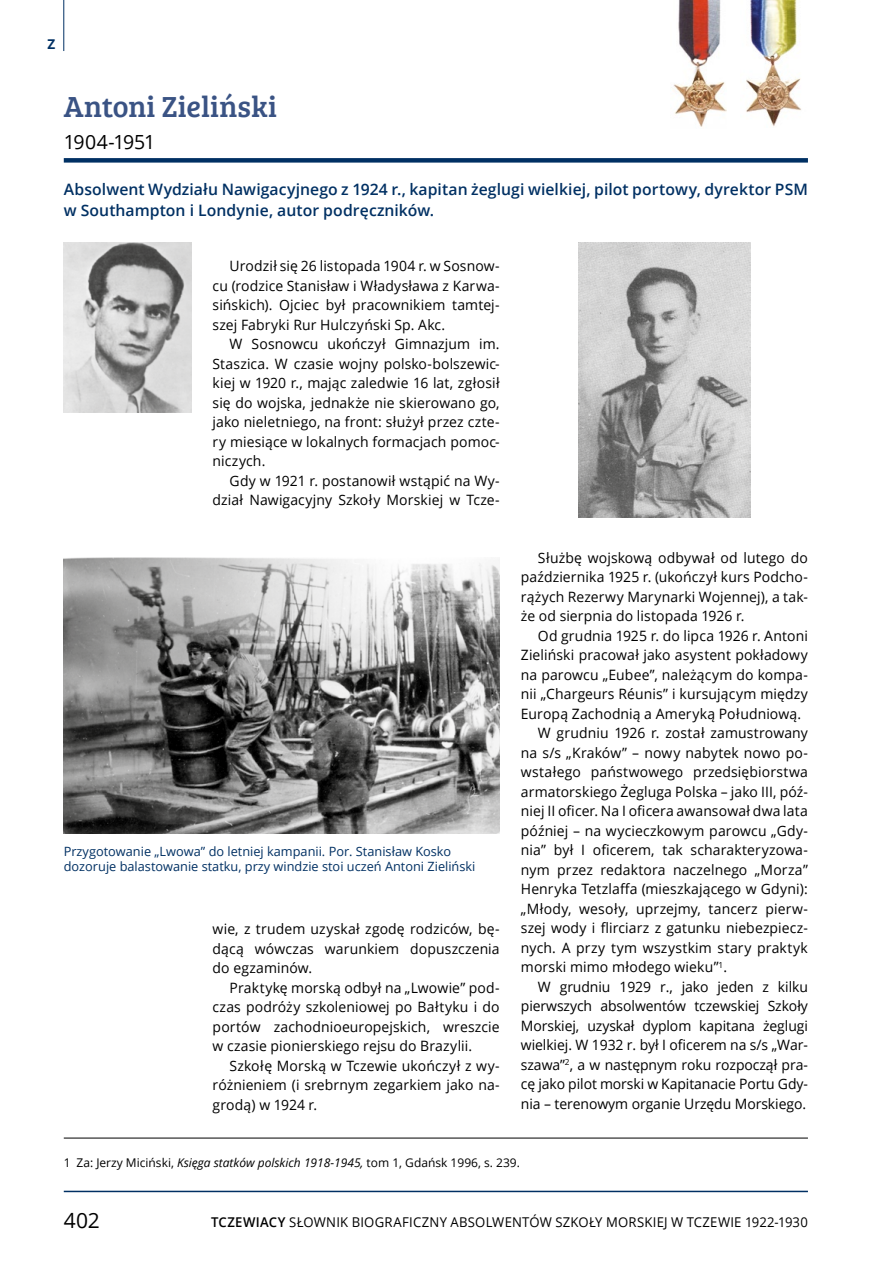
<style>
.page{position:relative;width:893px;height:1263px;background:#fff}
.page>*{position:absolute;margin:0;border:0;box-sizing:border-box;transform-origin:0 0}
.t1{font:30px "Bree Serif";letter-spacing:.005em;color:#3a5384}
.t2{font:21px "Open Sans";color:#000}
.t3{font:19.5px "Open Sans";letter-spacing:-.035em;color:#000}
.t4{font:600 15.75px/21px "Open Sans";letter-spacing:.005em;color:#003063}
.t5{font:14.25px/19.5px "Open Sans";letter-spacing:.005em;color:#000;text-align:justify}
.t6{font:14.25px "Open Sans";letter-spacing:.025em;color:#000}
.t7{font:13.5px "Open Sans";letter-spacing:.015em;color:#000}
.t8{font:700 13.5px "Open Sans";color:#003063}
.t9{font:12.75px/15.3px "Open Sans";color:#003063}
.t10{font:12px "Open Sans";color:#000}
.s1{font-style:italic}
.s2{font-weight:600}
</style>
<div class="page">
<hr style="left:64px;top:1191px;width:744px;height:1px;background:#003063">
<hr style="left:63px;top:0;width:1px;height:51px;background:#003063">
<div style="left:64px;top:158px;width:744px;height:5px;background:#003063"></div>
<img style="left:64px;top:242px;width:127px;height:170px">
<img style="left:64px;top:558px;width:436px;height:275px">
<img style="left:579px;top:242px;width:171px;height:276px">
<hr style="left:64px;top:1138px;width:744px;height:1px;background:#000">
<img style="left:673px;top:0;width:53px;height:127px">
<img style="left:746px;top:0;width:55px;height:127px">
<p class="t8" style="left:47px;top:34px;width:9px">Z</p>
<h1 class="t1" style="left:64px;top:85px;width:215px">Antoni Zieliński</h1>
<h3 class="t3" style="left:64px;top:128px;width:93px">1904-1951</h3>
<p class="t4" style="left:64px;top:178px;width:746px">Absolwent Wydziału Nawigacyjnego z 1924 r., kapitan żeglugi wielkiej, pilot portowy, dyrektor PSM w Southampton i Londynie, autor podręczników.</p>
<p class="t5" style="left:213px;top:256px;width:289px;text-indent:17px">Urodził się 26 listopada 1904 r. w Sosnow&shy;cu (rodzice Stanisław i Władysława z Karwa&shy;sińskich). Ojciec był pracownikiem tamtej&shy;szej Fabryki Rur Hulczyński Sp. Akc.</p>
<p class="t5" style="left:213px;top:334px;width:289px;text-indent:17px">W Sosnowcu ukończył Gimnazjum im.<br>Staszica. W czasie wojny polsko-bolszewic&shy;kiej w 1920 r., mając zaledwie 16 lat, zgłosił się do wojska, jednakże nie skierowano go, jako nieletniego, na front: służył przez czte&shy;ry miesiące w lokalnych formacjach pomoc&shy;niczych.</p>
<p class="t5" style="left:213px;top:470px;width:289px;text-align:right">Gdy w 1921 r. postanowił wstąpić na Wy&shy;dział Nawigacyjny Szkoły Morskiej w Tcze-</p>
<p class="t9" style="left:64px;top:843px;width:413px">Przygotowanie „Lwowa” do letniej kampanii. Por. Stanisław Kosko dozoruje balastowanie statku, przy windzie stoi uczeń Antoni Zieliński</p>
<p class="t5" style="left:213px;top:919px;width:289px">wie, z trudem uzyskał zgodę rodziców, bę&shy;dącą wówczas warunkiem dopuszczenia do egzaminów.</p>
<p class="t5" style="left:213px;top:977px;width:289px;text-indent:17px">Praktykę morską odbył na „Lwowie” pod&shy;czas podróży szkoleniowej po Bałtyku i do portów zachodnioeuropejskich, wreszcie w czasie pionierskiego rejsu do Brazylii.</p>
<p class="t5" style="left:213px;top:1055px;width:289px;text-indent:17px">Szkołę Morską w Tczewie ukończył z wy&shy;różnieniem (i srebrnym zegarkiem jako na&shy;grodą) w 1924 r.</p>
<p class="t5" style="left:521px;top:547px;width:289px;text-indent:17px">Służbę wojskową odbywał od lutego do października 1925 r. (ukończył kurs Podcho&shy;rążych Rezerwy Marynarki Wojennej), a tak&shy;że od sierpnia do listopada 1926 r.</p>
<p class="t5" style="left:538px;top:625px;width:272px">Od grudnia 1925 r. do lipca 1926 r. Antoni</p>
<p class="t5" style="left:521px;top:645px;width:289px">Zieliński pracował jako asystent pokładowy</p>
<p class="t5" style="left:521px;top:664px;width:289px">na parowcu „Eubee”, należącym do kompa-</p>
<p class="t5" style="left:521px;top:684px;width:289px">nii „Chargeurs Réunis” i kursującym między</p>
<p class="t5" style="left:521px;top:703px;width:282px">Europą Zachodnią a Ameryką Południową.</p>
<p class="t5" style="left:538px;top:723px;width:272px">W grudniu 1926 r. został zamustrowany</p>
<p class="t5" style="left:521px;top:742px;width:289px">na s/s „Kraków” – nowy nabytek nowo po-</p>
<p class="t5" style="left:521px;top:762px;width:289px">wstałego państwowego przedsiębiorstwa</p>
<p class="t5" style="left:521px;top:781px;width:289px">armatorskiego Żegluga Polska – jako III, póź-</p>
<p class="t5" style="left:521px;top:801px;width:288px">niej II oficer. Na I oficera awansował dwa lata</p>
<p class="t5" style="left:521px;top:820px;width:289px">później – na wycieczkowym parowcu „Gdy-</p>
<p class="t5" style="left:521px;top:840px;width:289px">nia” był I oficerem, tak scharakteryzowa-</p>
<p class="t5" style="left:521px;top:859px;width:289px">nym przez redaktora naczelnego „Morza”</p>
<p class="t5" style="left:521px;top:879px;width:288px">Henryka Tetzlaffa (mieszkającego w Gdyni):</p>
<p class="t5" style="left:521px;top:898px;width:289px">„Młody, wesoły, uprzejmy, tancerz pierw-</p>
<p class="t5" style="left:521px;top:918px;width:289px">szej wody i flirciarz z gatunku niebezpiecz-</p>
<p class="t6" style="left:521px;top:938px;width:289px">nych. A przy tym wszystkim stary praktyk</p>
<p class="t5" style="left:521px;top:957px;width:208px">morski mimo młodego wieku”<sup>1</sup>.</p>
<p class="t5" style="left:538px;top:976px;width:272px">W grudniu 1929 r., jako jeden z kilku</p>
<p class="t5" style="left:521px;top:996px;width:289px">pierwszych absolwentów tczewskiej Szkoły</p>
<p class="t5" style="left:521px;top:1015px;width:289px">Morskiej, uzyskał dyplom kapitana żeglugi</p>
<p class="t5" style="left:521px;top:1035px;width:289px">wielkiej. W 1932 r. był I oficerem na s/s „War-</p>
<p class="t5" style="left:521px;top:1054px;width:289px">szawa”<sup>2</sup>, a w następnym roku rozpoczął pra-</p>
<p class="t5" style="left:521px;top:1074px;width:289px">cę jako pilot morski w Kapitanacie Portu Gdy-</p>
<p class="t5" style="left:521px;top:1093px;width:287px">nia – terenowym organie Urzędu Morskiego.</p>
<p class="t10" style="left:64px;top:1154px;width:458px">1 Za: Jerzy Miciński, <span class="s1">Księga statków polskich 1918-1945,</span> tom 1, Gdańsk 1996, s. 239.</p>
<h2 class="t2" style="left:64px;top:1206px;width:38px">402</h2>
<p class="t7" style="left:211px;top:1212px;width:598px"><span class="s2">TCZEWIACY</span> SŁOWNIK BIOGRAFICZNY ABSOLWENTÓW SZKOŁY MORSKIEJ W TCZEWIE 1922-1930</p>
</div>
